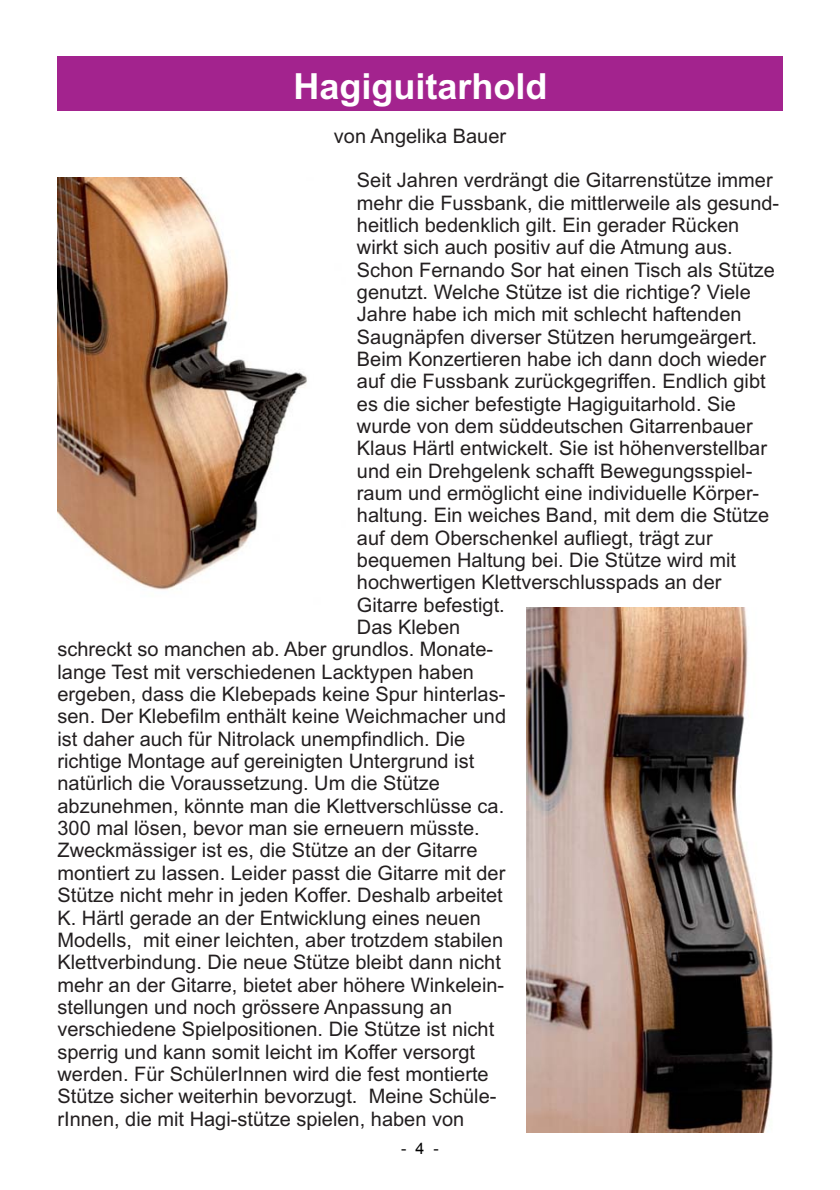
<style>
.page{position:relative;width:840px;height:1190px;background:#fff}
.page>*{position:absolute;margin:0;border:0;box-sizing:border-box;transform-origin:0 0}
.t1{font:700 36px "Arial";color:#fff}
.t2{font:20px "Arial";color:#231f20}
.t3{font:16px "Arial";color:#000}
</style>
<div class="page">
<div style="left:57px;top:56px;width:725px;height:55px;background:#a3238e"></div>
<img style="left:57px;top:178px;width:250px;height:412px">
<img style="left:526px;top:608px;width:247px;height:525px">
<h1 class="t1" style="left:294px;top:73px;width:256px">Hagiguitarhold</h1>
<p class="t2" style="left:334px;top:128px;width:174px">von Angelika Bauer</p>
<p class="t2" style="left:357px;top:173px;width:417px">Seit Jahren verdrängt die Gitarrenstütze immer</p>
<p class="t2" style="left:357px;top:195px;width:424px">mehr die Fussbank, die mittlerweile als gesund-</p>
<p class="t2" style="left:357px;top:218px;width:384px">heitlich bedenklich gilt. Ein gerader Rücken</p>
<p class="t2" style="left:357px;top:240px;width:377px">wirkt sich auch positiv auf die Atmung aus.</p>
<p class="t2" style="left:357px;top:262px;width:420px">Schon Fernando Sor hat einen Tisch als Stütze</p>
<p class="t2" style="left:357px;top:285px;width:395px">genutzt. Welche Stütze ist die richtige? Viele</p>
<p class="t2" style="left:357px;top:307px;width:386px">Jahre habe ich mich mit schlecht haftenden</p>
<p class="t2" style="left:357px;top:329px;width:402px">Saugnäpfen diverser Stützen herumgeärgert.</p>
<p class="t2" style="left:357px;top:352px;width:411px">Beim Konzertieren habe ich dann doch wieder</p>
<p class="t2" style="left:357px;top:374px;width:410px">auf die Fussbank zurückgegriffen. Endlich gibt</p>
<p class="t2" style="left:357px;top:396px;width:381px">es die sicher befestigte Hagiguitarhold. Sie</p>
<p class="t2" style="left:357px;top:419px;width:397px">wurde von dem süddeutschen Gitarrenbauer</p>
<p class="t2" style="left:357px;top:441px;width:412px">Klaus Härtl entwickelt. Sie ist höhenverstellbar</p>
<p class="t2" style="left:357px;top:463px;width:397px">und ein Drehgelenk schafft Bewegungsspiel-</p>
<p class="t2" style="left:357px;top:486px;width:404px">raum und ermöglicht eine individuelle Körper-</p>
<p class="t2" style="left:357px;top:508px;width:414px">haltung. Ein weiches Band, mit dem die Stütze</p>
<p class="t2" style="left:357px;top:530px;width:357px">auf dem Oberschenkel aufliegt, trägt zur</p>
<p class="t2" style="left:357px;top:553px;width:381px">bequemen Haltung bei. Die Stütze wird mit</p>
<p class="t2" style="left:357px;top:575px;width:366px">hochwertigen Klettverschlusspads an der</p>
<p class="t2" style="left:357px;top:597px;width:149px">Gitarre befestigt.</p>
<p class="t2" style="left:357px;top:620px;width:105px">Das Kleben</p>
<p class="t2" style="left:57px;top:642px;width:437px">schreckt so manchen ab. Aber grundlos. Monate-</p>
<p class="t2" style="left:57px;top:664px;width:418px">lange Test mit verschiedenen Lacktypen haben</p>
<p class="t2" style="left:57px;top:687px;width:449px">ergeben, dass die Klebepads keine Spur hinterlas-</p>
<p class="t2" style="left:57px;top:709px;width:450px">sen. Der Klebefilm enthält keine Weichmacher und</p>
<p class="t2" style="left:57px;top:731px;width:409px">ist daher auch für Nitrolack unempfindlich. Die</p>
<p class="t2" style="left:57px;top:754px;width:418px">richtige Montage auf gereinigten Untergrund ist</p>
<p class="t2" style="left:57px;top:776px;width:384px">natürlich die Voraussetzung. Um die Stütze</p>
<p class="t2" style="left:57px;top:799px;width:448px">abzunehmen, könnte man die Klettverschlüsse ca.</p>
<p class="t2" style="left:57px;top:821px;width:424px">300 mal lösen, bevor man sie erneuern müsste.</p>
<p class="t2" style="left:57px;top:843px;width:422px">Zweckmässiger ist es, die Stütze an der Gitarre</p>
<p class="t2" style="left:57px;top:866px;width:449px">montiert zu lassen. Leider passt die Gitarre mit der</p>
<p class="t2" style="left:57px;top:888px;width:447px">Stütze nicht mehr in jeden Koffer. Deshalb arbeitet</p>
<p class="t2" style="left:57px;top:910px;width:425px">K. Härtl gerade an der Entwicklung eines neuen</p>
<p class="t2" style="left:57px;top:933px;width:447px">Modells, mit einer leichten, aber trotzdem stabilen</p>
<p class="t2" style="left:57px;top:955px;width:445px">Klettverbindung. Die neue Stütze bleibt dann nicht</p>
<p class="t2" style="left:57px;top:977px;width:448px">mehr an der Gitarre, bietet aber höhere Winkelein-</p>
<p class="t2" style="left:57px;top:1000px;width:396px">stellungen und noch grössere Anpassung an</p>
<p class="t2" style="left:57px;top:1022px;width:438px">verschiedene Spielpositionen. Die Stütze ist nicht</p>
<p class="t2" style="left:57px;top:1044px;width:419px">sperrig und kann somit leicht im Koffer versorgt</p>
<p class="t2" style="left:57px;top:1067px;width:433px">werden. Für SchülerInnen wird die fest montierte</p>
<p class="t2" style="left:57px;top:1089px;width:441px">Stütze sicher weiterhin bevorzugt. Meine Schüle-</p>
<p class="t2" style="left:57px;top:1111px;width:408px">rInnen, die mit Hagi-stütze spielen, haben von</p>
<p class="t3" style="left:401px;top:1138px;width:39px">- 4 -</p>
</div>
